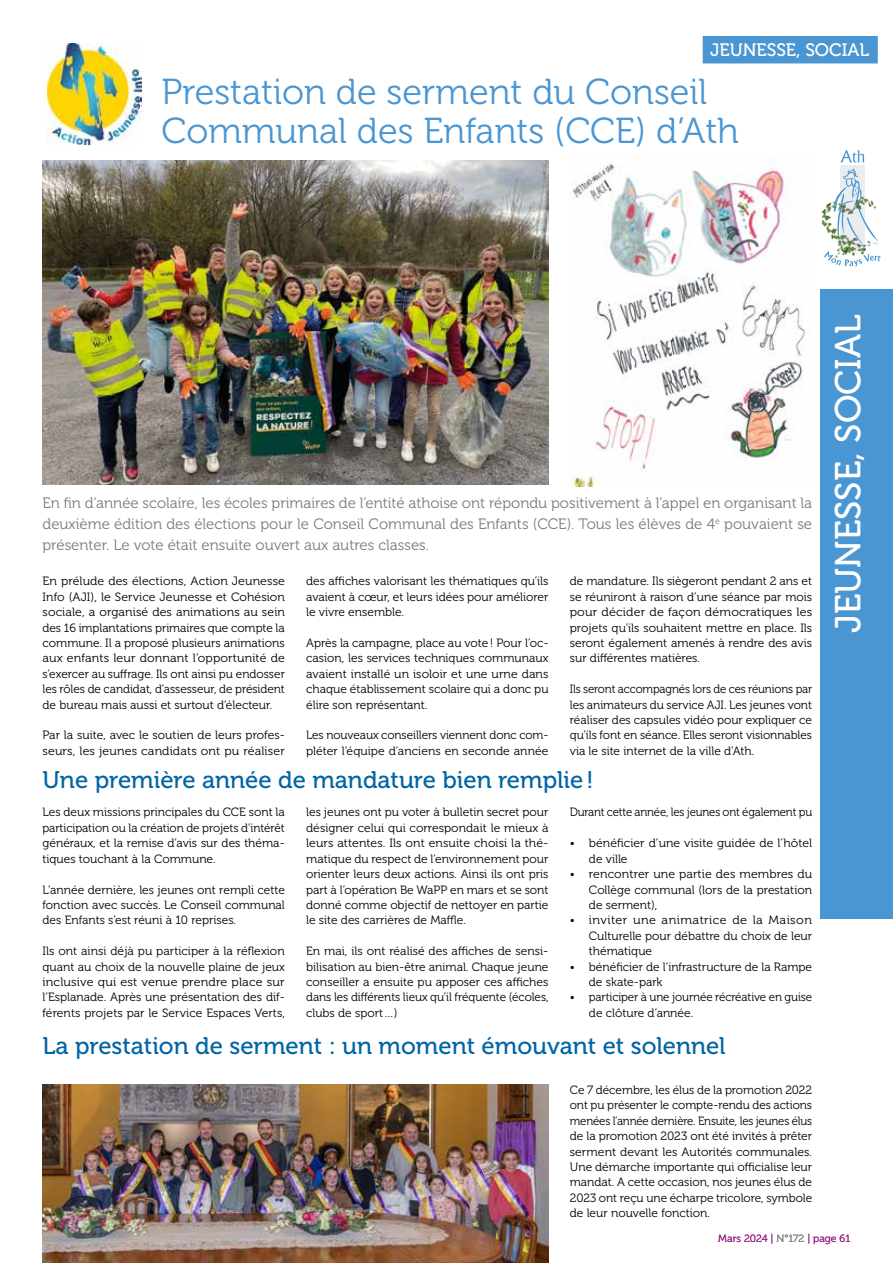
<style>
.page{position:relative;width:893px;height:1263px;background:#fff}
.page>*{position:absolute;margin:0;border:0;box-sizing:border-box;transform-origin:0 0}
.t1{font:36px/39px "Museo 300";color:#4a96d2}
.t2{font:36px "Museo 500";color:#fff}
.t3{font:24px "Museo 500";color:#0065a5}
.t4{font:18px "Museo 500";color:#fff}
.t5{font:15px/21px "Museo 300";color:#7c7b7b;text-align:justify}
.t6{font:12px/15.5px "Museo 300";color:#000;text-align:justify}
.t7{font:12px/15.5px "Museo 300";color:#000;text-align:justify;scale:.96 1}
.t8{font:12px/15.5px "Museo 300";color:#000;text-align:justify;scale:1.05 1}
.t9{font:12px "Museo 300";color:#000;scale:.95 1}
.t10{font:10.5px "Museo 300";color:#951b81}
.s1{font-family:"Museo 100"}
.s2{color:#7c7b7b}
</style>
<div class="page">
<div style="left:703px;top:36px;width:175px;height:27px;background:#4a96d2"></div>
<div style="left:821px;top:289px;width:72px;height:629px;background:#4a96d2"></div>
<img style="left:821px;top:209px;width:3px;height:17px">
<svg style="left:824px;top:150px;width:57px;height:117px"></svg>
<img style="left:570px;top:159px;width:235px;height:327px">
<img style="left:43px;top:160px;width:506px;height:324px">
<img style="left:43px;top:1084px;width:506px;height:179px">
<img style="left:48px;top:43px;width:94px;height:102px">
<h3 class="t4" style="left:710px;top:40px;width:161px">JEUNESSE, SOCIAL</h3>
<h1 class="t1" style="left:162px;top:72px;width:579px">Prestation de serment du Conseil<br>Communal des Enfants (CCE) d’Ath</h1>
<p class="t5" style="left:43px;top:493px;width:771px">En fin d’année scolaire, les écoles primaires de l’entité athoise ont répondu positivement à l’appel en organisant la deuxième édition des élections pour le Conseil Communal des Enfants (CCE). Tous les élèves de 4<sup>e</sup> pouvaient se présenter. Le vote était ensuite ouvert aux autres classes.</p>
<p class="t6" style="left:43px;top:574px;width:244px">En prélude des élections, Action Jeunesse Info (AJI), le Service Jeunesse et Cohésion sociale, a organisé des animations au sein des 16 implantations primaires que compte la commune. Il a proposé plusieurs animations aux enfants leur donnant l’opportunité de s’exercer au suffrage. Ils ont ainsi pu endosser les rôles de candidat, d’assesseur, de président de bureau mais aussi et surtout d’électeur.</p>
<p class="t6" style="left:43px;top:728px;width:244px">Par la suite, avec le soutien de leurs profes&shy;seurs, les jeunes candidats ont pu réaliser</p>
<p class="t6" style="left:570px;top:574px;width:244px">de mandature. Ils siègeront pendant 2 ans et se réuniront à raison d’une séance par mois pour décider de façon démocratiques les projets qu’ils souhaitent mettre en place. Ils seront également amenés à rendre des avis sur différentes matières.</p>
<p class="t7" style="left:570px;top:681px;width:254px">Ils seront accompagnés lors de ces réunions par les animateurs du service AJI. Les jeunes vont réaliser des capsules vidéo pour expliquer ce qu’ils font en séance. Elles seront visionnables via le site internet de la ville d’Ath.</p>
<h2 class="t3" style="left:43px;top:766px;width:553px">Une première année de mandature bien remplie!</h2>
<p class="t6" style="left:43px;top:805px;width:244px">Les deux missions principales du CCE sont la participation ou la création de projets d’intérêt généraux, et la remise d’avis sur des théma&shy;tiques touchant à la Commune.</p>
<p class="t6" style="left:43px;top:882px;width:244px">L’année dernière, les jeunes ont rempli cette fonction avec succès. Le Conseil communal des Enfants s’est réuni à 10 reprises.</p>
<p class="t6" style="left:43px;top:943px;width:244px">Ils ont ainsi déjà pu participer à la réflexion quant au choix de la nouvelle plaine de jeux inclusive qui est venue prendre place sur l’Esplanade. Après une présentation des dif&shy;férents projets par le Service Espaces Verts,</p>
<p class="t6" style="left:306px;top:574px;width:244px">des affiches valorisant les thématiques qu’ils avaient à cœur, et leurs idées pour améliorer le vivre ensemble.</p>
<p class="t6" style="left:306px;top:635px;width:244px">Après la campagne, place au vote! Pour l’oc&shy;casion, les services techniques communaux avaient installé un isoloir et une urne dans chaque établissement scolaire qui a donc pu élire son représentant.</p>
<p class="t6" style="left:306px;top:728px;width:244px">Les nouveaux conseillers viennent donc com&shy;pléter l’équipe d’anciens en seconde année</p>
<p class="t9" style="left:570px;top:806px;width:257px">Durant cette année, les jeunes ont également pu</p>
<p class="t6" style="left:589px;top:836px;width:225px;text-indent:-19px"><span class="s1">•</span> bénéficier d’une visite guidée de l’hôtel de ville</p>
<p class="t6" style="left:589px;top:866px;width:225px;text-indent:-19px"><span class="s1">•</span> rencontrer une partie des membres du Collège communal (lors de la prestation de serment),</p>
<p class="t8" style="left:589px;top:913px;width:214px;text-indent:-19px"><span class="s1">•</span> inviter une animatrice de la Maison Culturelle pour débattre du choix de leur thématique</p>
<p class="t6" style="left:589px;top:959px;width:225px;text-indent:-19px"><span class="s1">•</span> bénéficier de l’infrastructure de la Rampe de skate-park</p>
<p class="t6" style="left:589px;top:990px;width:225px;text-indent:-19px"><span class="s1">•</span> participer à une journée récréative en guise de clôture d’année.</p>
<h2 class="t3" style="left:43px;top:1033px;width:685px">La prestation de serment : un moment émouvant et solennel</h2>
<p class="t6" style="left:570px;top:1082px;width:244px">Ce 7 décembre, les élus de la promotion 2022 ont pu présenter le compte-rendu des actions menées l’année dernière. Ensuite, les jeunes élus de la promotion 2023 ont été invités à prêter serment devant les Autorités communales.<br>Une démarche importante qui officialise leur mandat. A cette occasion, nos jeunes élus de 2023 ont reçu une écharpe tricolore, symbole de leur nouvelle fonction.</p>
<p class="t6" style="left:306px;top:805px;width:244px">les jeunes ont pu voter à bulletin secret pour désigner celui qui correspondait le mieux à leurs attentes. Ils ont ensuite choisi la thé&shy;matique du respect de l’environnement pour orienter leurs deux actions. Ainsi ils ont pris part à l’opération Be WaPP en mars et se sont donné comme objectif de nettoyer en partie le site des carrières de Maffle.</p>
<p class="t6" style="left:306px;top:943px;width:244px">En mai, ils ont réalisé des affiches de sensi&shy;bilisation au bien-être animal. Chaque jeune conseiller a ensuite pu apposer ces affiches dans les différents lieux qu’il fréquente (écoles, clubs de sport…)</p>
<h1 class="t2" style="left:828px;top:633px;width:320px;rotate:-90deg">JEUNESSE, SOCIAL</h1>
<p class="t10" style="left:718px;top:1232px;width:134px">Mars 2024 | <span class="s2">N°172</span> | page 61</p>
</div>
